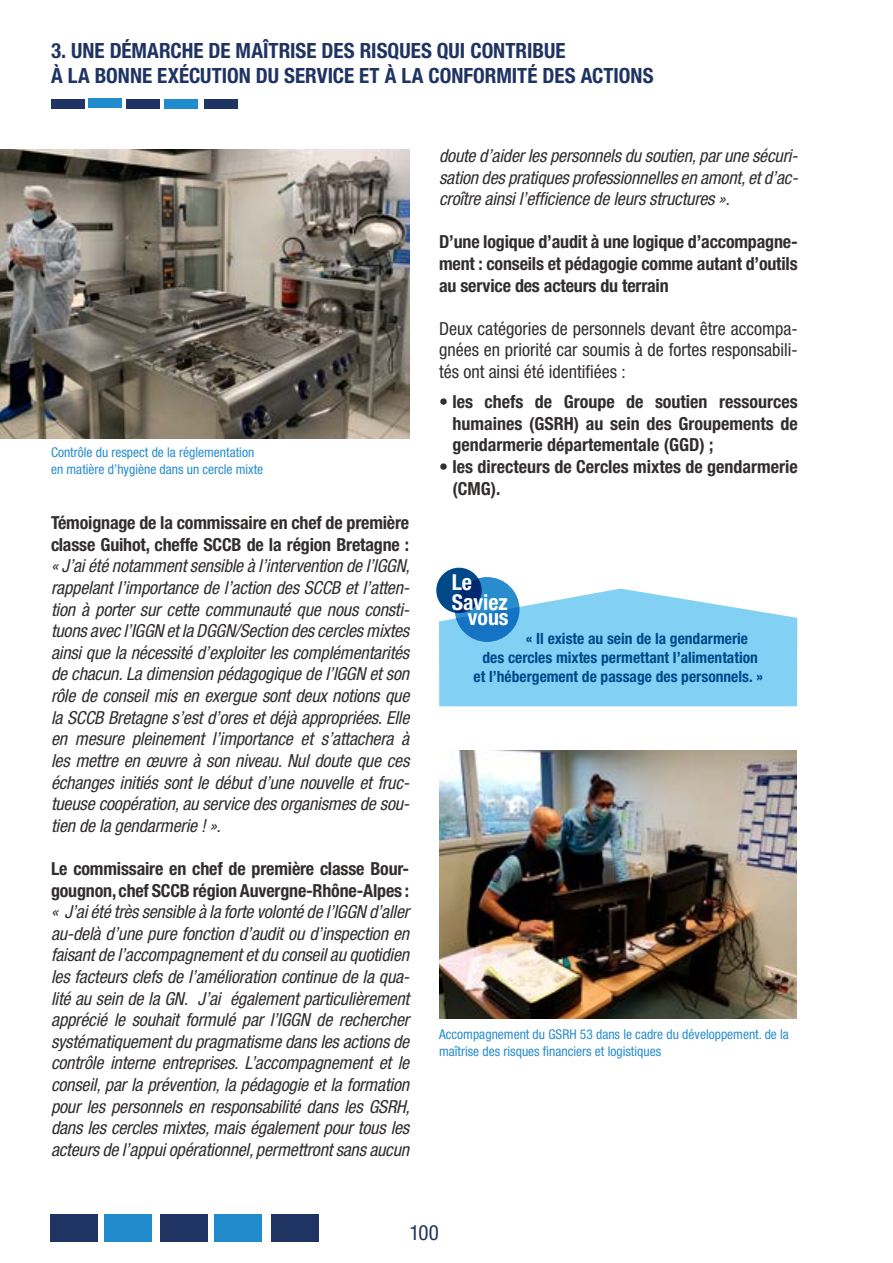
<style>
.page{position:relative;width:893px;height:1263px;background:#fff}
.page>*{position:absolute;margin:0;border:0;box-sizing:border-box;transform-origin:0 0}
.t1{font:700 condensed 22.05px "Helvetica Neue LT Std";color:#fff}
.t2{font:700 condensed 21.9px/15.6px "Helvetica Neue LT Std";color:#fff;text-align:right}
.t3{font:700 condensed 21px/25.2px "Helvetica Neue LT Std";color:#1f3463}
.t4{font:condensed 21px "Helvetica Neue LT Std";color:#1f3463}
.t5{font:italic condensed 18px/21.6px "Helvetica Neue LT Std";letter-spacing:-.01em;color:#322e2e;text-align:justify}
.t6{font:700 condensed 18px/21.6px "Helvetica Neue LT Std";letter-spacing:-.01em;color:#322e2e}
.t7{font:condensed 18px/21.6px "Helvetica Neue LT Std";color:#322e2e;text-align:justify}
.t8{font:700 condensed 15.6px "Helvetica Neue LT Std";color:#004989}
.t9{font:condensed 13.5px/16.5px "Helvetica Neue LT Std";color:#298dcd}
.s1{font-weight:400}
</style>
<div class="page">
<div style="left:271px;top:1214px;width:48px;height:27px;background:#1f3463"></div>
<div style="left:50px;top:1214px;width:48px;height:27px;background:#1f3463"></div>
<div style="left:105px;top:1214px;width:47px;height:27px;background:#218ccd"></div>
<div style="left:160px;top:1214px;width:48px;height:28px;background:#1f3463"></div>
<div style="left:214px;top:1215px;width:48px;height:27px;background:#218ccd"></div>
<div style="left:204px;top:99px;width:33px;height:9px;background:#1f3463"></div>
<div style="left:51px;top:99px;width:33px;height:9px;background:#1f3463"></div>
<div style="left:88px;top:99px;width:34px;height:9px;background:#218ccd"></div>
<div style="left:127px;top:99px;width:33px;height:9px;background:#1f3463"></div>
<div style="left:164px;top:99px;width:33px;height:9px;background:#218ccd"></div>
<img style="left:0;top:150px;width:409px;height:288px">
<img style="left:439px;top:750px;width:357px;height:269px">
<svg style="left:439px;top:589px;width:358px;height:117px;background:#8ed4f5"></svg>
<div style="left:436px;top:568px;width:46px;height:45px;background:#004989;border-radius:50%"></div>
<svg style="left:455px;top:577px;width:65px;height:65px;background:#1a70b8"></svg>
<p class="t3" style="left:51px;top:37px;width:604px">3. UNE DÉMARCHE DE MAÎTRISE DES RISQUES QUI CONTRIBUE<br>À LA BONNE EXÉCUTION DU SERVICE ET À LA CONFORMITÉ DES ACTIONS</p>
<p class="t9" style="left:51px;top:444px;width:214px">Contrôle du respect de la réglementation en matière d’hygiène dans un cercle mixte</p>
<p class="t6" style="left:51px;top:512px;width:360px">Témoignage de la commissaire en chef de première classe Guihot, cheffe SCCB de la région Bretagne :</p>
<p class="t5" style="left:51px;top:556px;width:360px">« J’ai été notamment sensible à l’intervention de l’IGGN, rappelant l’importance de l’action des SCCB et l’atten&shy;tion à porter sur cette communauté que nous consti&shy;tuons avec l’IGGN et la DGGN/Section des cercles mixtes ainsi que la nécessité d’exploiter les complémentarités de chacun. La dimension pédagogique de l’IGGN et son rôle de conseil mis en exergue sont deux notions que la SCCB Bretagne s’est d’ores et déjà appropriées. Elle en mesure pleinement l’importance et s’attachera à les mettre en œuvre à son niveau. Nul doute que ces échanges initiés sont le début d’une nouvelle et fruc&shy;tueuse coopération, au service des organismes de sou&shy;tien de la gendarmerie ! ».</p>
<p class="t6" style="left:51px;top:857px;width:360px">Le commissaire en chef de première classe Bour&shy;gougnon, chef SCCB région Auvergne-Rhône-Alpes :</p>
<p class="t5" style="left:51px;top:901px;width:360px">« J’ai été très sensible à la forte volonté de l’IGGN d’aller au-delà d’une pure fonction d’audit ou d’inspection en faisant de l’accompagnement et du conseil au quotidien les facteurs clefs de l’amélioration continue de la qua&shy;lité au sein de la GN. J’ai également particulièrement apprécié le souhait formulé par l’IGGN de rechercher systématiquement du pragmatisme dans les actions de contrôle interne entreprises. L’accompagnement et le conseil, par la prévention, la pédagogie et la formation pour les personnels en responsabilité dans les GSRH, dans les cercles mixtes, mais également pour tous les acteurs de l’appui opérationnel, permettront sans aucun</p>
<p class="t5" style="left:439px;top:145px;width:360px">doute d’aider les personnels du soutien, par une sécuri&shy;sation des pratiques professionnelles en amont, et d’ac&shy;croître ainsi l’efficience de leurs structures ».</p>
<p class="t6" style="left:439px;top:231px;width:360px;text-align:justify">D’une logique d’audit à une logique d’accompagne&shy;ment : conseils et pédagogie comme autant d’outils au service des acteurs du terrain</p>
<p class="t7" style="left:439px;top:318px;width:360px">Deux catégories de personnels devant être accompa&shy;gnées en priorité car soumis à de fortes responsabili&shy;tés ont ainsi été identifiées :</p>
<p class="t6" style="left:452px;top:391px;width:347px;text-align:justify;text-indent:-13px"><span class="s1">•</span> les chefs de Groupe de soutien ressources humaines (GSRH) au sein des Groupements de gendarmerie départementale (GGD) ;</p>
<p class="t6" style="left:452px;top:455px;width:347px;text-indent:-13px"><span class="s1">•</span> les directeurs de Cercles mixtes de gendarmerie (CMG).</p>
<p class="t1" style="left:452px;top:569px;width:22px">Le</p>
<p class="t2" style="left:452px;top:594px;width:58px">Saviez vous</p>
<p class="t8" style="left:526px;top:629px;width:224px">« Il existe au sein de la gendarmerie</p>
<p class="t8" style="left:482px;top:648px;width:277px">des cercles mixtes permettant l’alimentation</p>
<p class="t8" style="left:474px;top:667px;width:291px">et l’hébergement de passage des personnels. »</p>
<p class="t9" style="left:439px;top:1026px;width:351px">Accompagnement du GSRH 53 dans le cadre du développement. de la maîtrise des risques financiers et logistiques</p>
<p class="t4" style="left:409px;top:1221px;width:31px">100</p>
</div>
